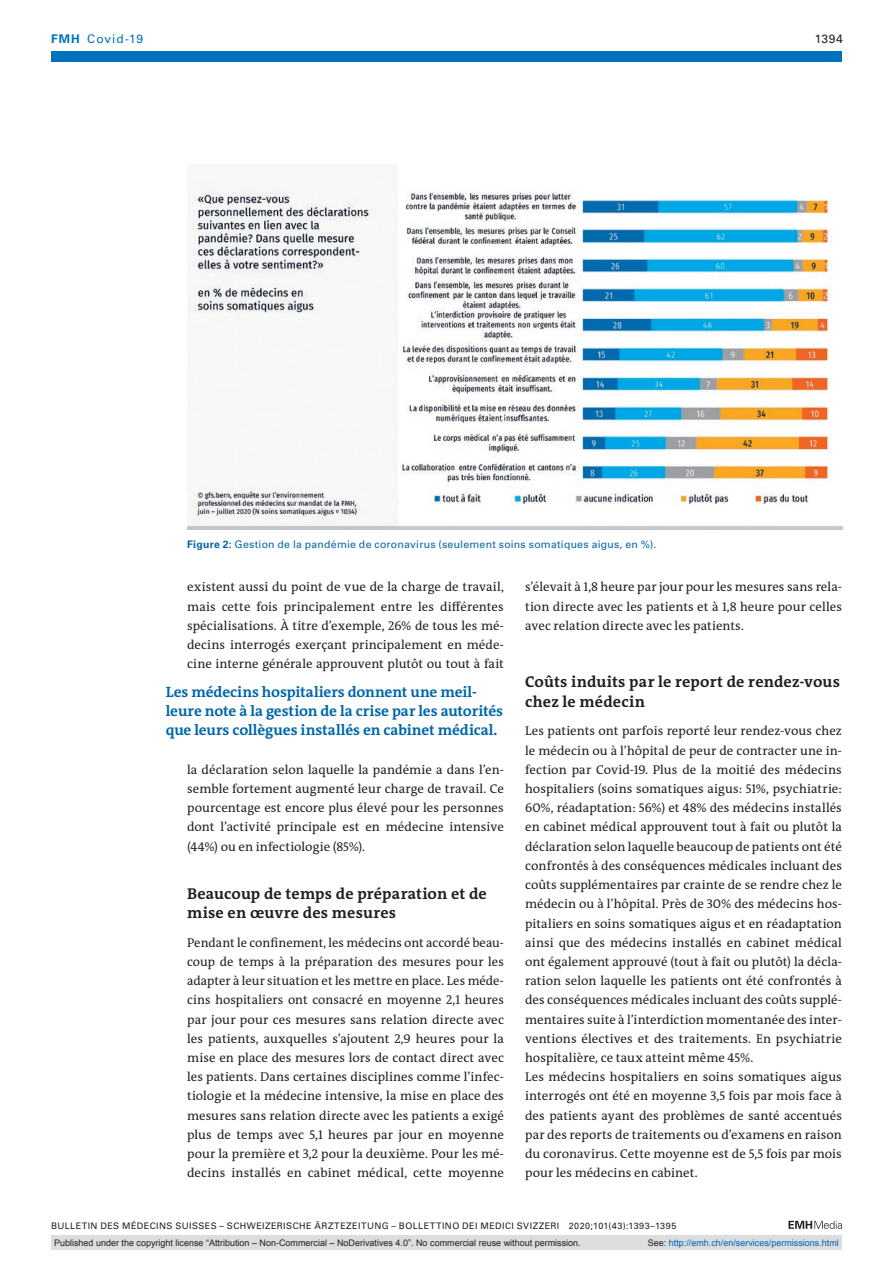
<style>
.page{position:relative;width:893px;height:1263px;background:#fff}
.page>*{position:absolute;margin:0;border:0;box-sizing:border-box;transform-origin:0 0}
.section-h1{font:700 15.75px/19.2px "The Antiqua B W7";letter-spacing:.01em;color:#231f20}
.catchwords{font:700 15px/19.2px "The Antiqua B W7";letter-spacing:-.005em;color:#0067aa}
.section-pn{font:12.75px/19.2px "The Antiqua B W5 Plain";letter-spacing:.005em;color:#231f20;text-align:justify}
.ressort{font:12px "Univers LT Std";letter-spacing:.075em;color:#0072bc}
.ressort-2{font:12px "Univers LT Std";color:#231f20}
.fig-caption{font:10.5px "Univers LT Std";letter-spacing:.02em;color:#0067aa}
.t1{font:9px "Arial";color:#231f20}
.fusszeile{font:9px "Univers LT Std";letter-spacing:.05em;color:#231f20}
.t2{font:9px "Arial";color:#0066b3}
.s1{font-weight:700}
.s2{color:#231f20}
</style>
<div class="page">
<svg style="left:788px;top:1221px;width:54px;height:8px"></svg>
<img style="left:187px;top:165px;width:655px;height:364px">
<div style="left:51px;top:51px;width:791px;height:11px;background:#0072bc"></div>
<div style="left:51px;top:1235px;width:791px;height:15px;background:#dcdddf"></div>
<p class="ressort" style="left:51px;top:31px;width:94px"><span class="s1">FMH</span> Covid-19</p>
<p class="ressort-2" style="left:815px;top:31px;width:30px">1394</p>
<p class="fig-caption" style="left:187px;top:537px;width:471px"><span class="s1">Figure 2:</span> Gestion de la pandémie de coronavirus (seulement soins somatiques aigus, en %).</p>
<p class="section-pn" style="left:187px;top:578px;width:318px">existent aussi du point de vue de la charge de travail, mais cette fois principalement entre les différentes spécialisations. À titre d’exemple, 26% de tous les mé&shy;decins interrogés exerçant principalement en méde&shy;cine interne générale approuvent plutôt ou tout à fait</p>
<p class="catchwords" style="left:166px;top:682px;width:339px">Les médecins hospitaliers donnent une meil&shy;leure note à la gestion de la crise par les autorités que leurs collègues installés en cabinet médical.</p>
<p class="section-pn" style="left:187px;top:760px;width:318px">la déclaration selon laquelle la pandémie a dans l’en&shy;semble fortement augmenté leur charge de travail. Ce pourcentage est encore plus élevé pour les personnes dont l’activité principale est en médecine intensive (44%) ou en infectiologie (85%).</p>
<p class="section-h1" style="left:187px;top:884px;width:301px">Beaucoup de temps de préparation et de mise en œuvre des mesures</p>
<p class="section-pn" style="left:187px;top:933px;width:318px">Pendant le confinement, les médecins ont accordé beau&shy;coup de temps à la préparation des mesures pour les adapter à leur situation et les mettre en place. Les méde&shy;cins hospitaliers ont consacré en moyenne 2,1 heures par jour pour ces mesures sans relation directe avec les patients, auxquelles s’ajoutent 2,9 heures pour la mise en place des mesures lors de contact direct avec les patients. Dans certaines disciplines comme l’infec&shy;tiologie et la médecine intensive, la mise en place des mesures sans relation directe avec les patients a exigé plus de temps avec 5,1 heures par jour en moyenne pour la première et 3,2 pour la deuxième. Pour les mé&shy;decins installés en cabinet médical, cette moyenne</p>
<p class="section-pn" style="left:525px;top:578px;width:318px">s’élevait à 1,8 heure par jour pour les mesures sans rela&shy;tion directe avec les patients et à 1,8 heure pour celles avec relation directe avec les patients.</p>
<p class="section-h1" style="left:525px;top:673px;width:316px">Coûts induits par le report de rendez-vous chez le médecin</p>
<p class="section-pn" style="left:525px;top:722px;width:318px">Les patients ont parfois reporté leur rendez-vous chez le médecin ou à l’hôpital de peur de contracter une in&shy;fection par Covid-19. Plus de la moitié des médecins hospitaliers (soins somatiques aigus: 51%, psychiatrie:<br>60%, réadaptation: 56%) et 48% des médecins installés en cabinet médical approuvent tout à fait ou plutôt la déclaration selon laquelle beaucoup de patients ont été confrontés à des conséquences médicales incluant des coûts supplémentaires par crainte de se rendre chez le médecin ou à l’hôpital. Près de 30% des médecins hos&shy;pitaliers en soins somatiques aigus et en réadaptation ainsi que des médecins installés en cabinet médical ont également approuvé (tout à fait ou plutôt) la décla&shy;ration selon laquelle les patients ont été confrontés à des conséquences médicales incluant des coûts supplé&shy;mentaires suite à l’interdiction momentanée des inter&shy;ventions électives et des traitements. En psychiatrie hospitalière, ce taux atteint même 45%.</p>
<p class="section-pn" style="left:525px;top:1067px;width:318px">Les médecins hospitaliers en soins somatiques aigus interrogés ont été en moyenne 3,5 fois par mois face à des patients ayant des problèmes de santé accentués par des reports de traitements ou d’examens en raison du coronavirus. Cette moyenne est de 5,5 fois par mois pour les médecins en cabinet.</p>
<p class="fusszeile" style="left:51px;top:1220px;width:627px">BULLETIN DES MÉDECINS SUISSES – SCHWEIZERISCHE ÄRZTEZEITUNG – BOLLETTINO DEI MEDICI SVIZZERI 2020;101(43):1393–1395</p>
<p class="t1" style="left:54px;top:1237px;width:528px">Published under the copyright license “Attribution – Non-Commercial – NoDerivatives 4.0”. No commercial reuse without permission.</p>
<p class="t2" style="left:648px;top:1237px;width:193px"><span class="s2">See:</span> http://emh.ch/en/services/permissions.html</p>
</div>
